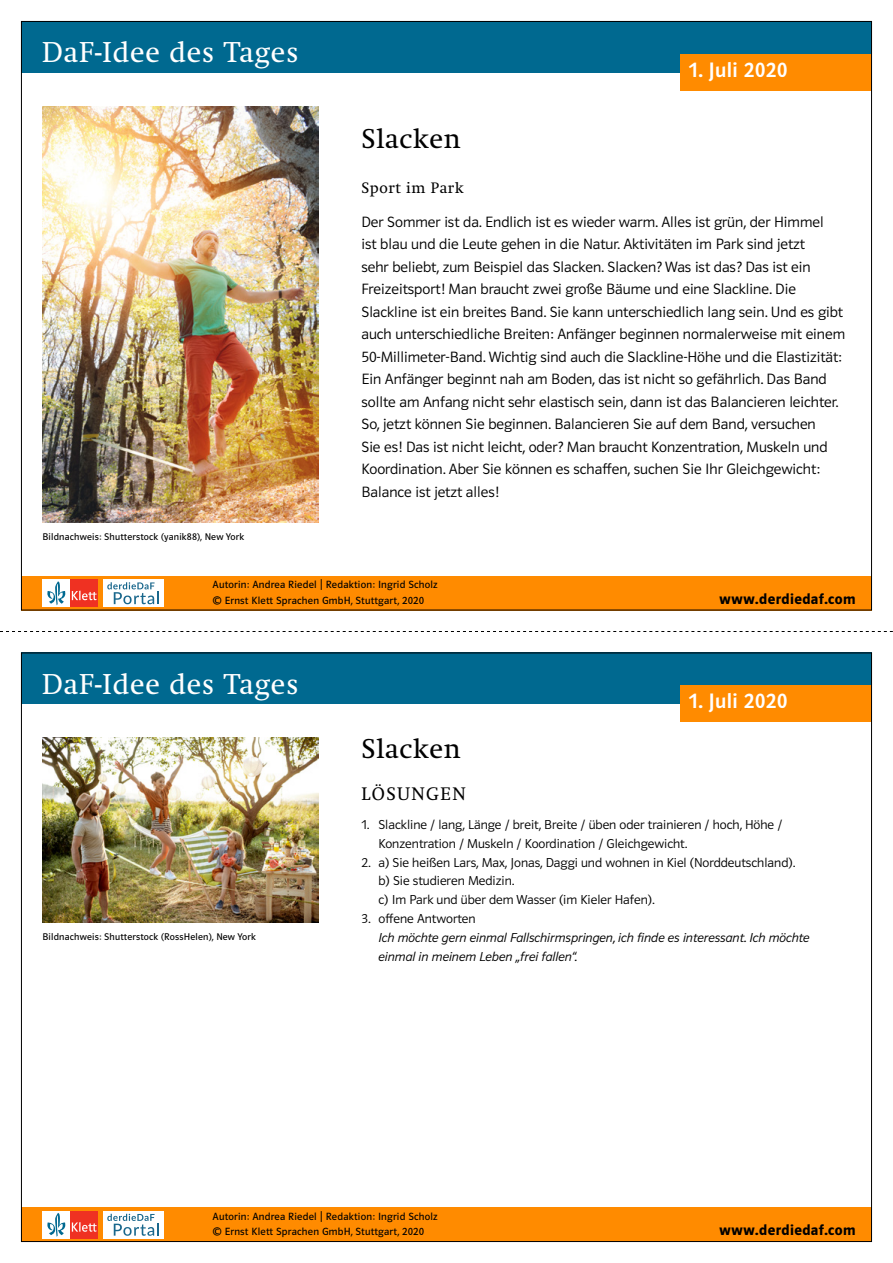
<style>
.page{position:relative;width:893px;height:1263px;background:#fff}
.page>*{position:absolute;margin:0;border:0;box-sizing:border-box;transform-origin:0 0}
.t1{font:28.5px "Klett Swift";letter-spacing:.03em;color:#fff}
._020_headline_za_15{font:27px "Klett Swift";letter-spacing:.02em;color:#000}
._001_Datum{font:500 21px "Polo CEF";letter-spacing:.02em;color:#fff}
._060_Lösungen_head{font:18px "Klett Swift";letter-spacing:.08em;color:#000}
._040_Grundschrift_za{font:300 15px/22.5px "Polo CEF";color:#000}
.t2{font:600 15px "Polo CEF";letter-spacing:.025em;color:#000}
._030_Zitat_za_15_pt{font:15px "Klett Swift";letter-spacing:.04em;color:#000}
._090_Lösungen_za_12{font:300 13.05px/18.9px "Polo CEF";color:#000}
._090_Lösungen_za_12-2{font:italic 300 13.05px/18.9px "Polo CEF";color:#000}
._300_Autorinnen{font:10.5px "Polo CEF";letter-spacing:.02em;color:#000}
._200_Copyright_Abbil{font:9.75px "Polo CEF";letter-spacing:.02em;color:#000}
.s1{font-style:normal}
</style>
<div class="page">
<div style="left:21px;top:576px;width:851px;height:34px;background:#ff8b00"></div>
<div style="left:21px;top:1208px;width:851px;height:34px;background:#ff8b00"></div>
<div style="left:21px;top:21px;width:851px;height:51px;background:#006990"></div>
<div style="left:21px;top:653px;width:851px;height:51px;background:#006990"></div>
<div style="left:103px;top:579px;width:60px;height:28px;background:#fff"></div>
<svg style="left:107px;top:582px;width:52px;height:22px"></svg>
<div style="left:103px;top:1211px;width:60px;height:27px;background:#fff"></div>
<svg style="left:107px;top:1214px;width:52px;height:22px"></svg>
<div style="left:43px;top:579px;width:27px;height:28px;background:#fff"></div>
<div style="left:70px;top:579px;width:28px;height:28px;background:#ef3122"></div>
<svg style="left:72px;top:591px;width:25px;height:9px"></svg>
<svg style="left:47px;top:581px;width:18px;height:24px"></svg>
<div style="left:43px;top:1211px;width:27px;height:27px;background:#fff"></div>
<div style="left:70px;top:1211px;width:28px;height:27px;background:#ef3122"></div>
<svg style="left:72px;top:1222px;width:25px;height:10px"></svg>
<svg style="left:47px;top:1213px;width:18px;height:24px"></svg>
<div style="left:680px;top:54px;width:192px;height:36px;background:#ff8b00"></div>
<div style="left:680px;top:685px;width:192px;height:37px;background:#ff8b00"></div>
<svg style="left:0;top:631px;width:893px;height:1px"></svg>
<img style="left:42px;top:738px;width:277px;height:184px">
<img style="left:42px;top:106px;width:277px;height:416px">
<h1 class="t1" style="left:42px;top:36px;width:258px">DaF-Idee des Tages</h1>
<p class="_200_Copyright_Abbil" style="left:43px;top:531px;width:203px">Bildnachweis: Shutterstock (yanik88), New York</p>
<p class="_001_Datum" style="left:689px;top:57px;width:100px">1. Juli 2020</p>
<p class="_020_headline_za_15" style="left:361px;top:123px;width:101px">Slacken</p>
<p class="_030_Zitat_za_15_pt" style="left:361px;top:179px;width:104px">Sport im Park</p>
<p class="_040_Grundschrift_za" style="left:361px;top:211px;width:485px">Der Sommer ist da. Endlich ist es wieder warm. Alles ist grün, der Himmel<br>ist blau und die Leute gehen in die Natur. Aktivitäten im Park sind jetzt<br>sehr beliebt, zum Beispiel das Slacken. Slacken? Was ist das? Das ist ein Freizeitsport! Man braucht zwei große Bäume und eine Slackline. Die Slackline ist ein breites Band. Sie kann unterschiedlich lang sein. Und es gibt auch unterschiedliche Breiten: Anfänger beginnen normalerweise mit einem 50-Millimeter-Band. Wichtig sind auch die Slackline-Höhe und die Elastizität:<br>Ein Anfänger beginnt nah am Boden, das ist nicht so gefährlich. Das Band sollte am Anfang nicht sehr elastisch sein, dann ist das Balancieren leichter.<br>So, jetzt können Sie beginnen. Balancieren Sie auf dem Band, versuchen<br>Sie es! Das ist nicht leicht, oder? Man braucht Konzentration, Muskeln und Koordination. Aber Sie können es schaffen, suchen Sie Ihr Gleichgewicht:<br>Balance ist jetzt alles!</p>
<p class="_300_Autorinnen" style="left:213px;top:579px;width:227px">Autorin: Andrea Riedel | Redaktion: Ingrid Scholz</p>
<p class="_300_Autorinnen" style="left:213px;top:594px;width:213px">© Ernst Klett Sprachen GmbH, Stuttgart, 2020</p>
<h1 class="t1" style="left:42px;top:668px;width:258px">DaF-Idee des Tages</h1>
<p class="_020_headline_za_15" style="left:361px;top:733px;width:101px">Slacken</p>
<p class="t2" style="left:719px;top:590px;width:138px">www.derdiedaf.com</p>
<p class="_001_Datum" style="left:689px;top:689px;width:100px">1. Juli 2020</p>
<p class="_200_Copyright_Abbil" style="left:43px;top:931px;width:215px">Bildnachweis: Shutterstock (RossHelen), New York</p>
<p class="_060_Lösungen_head" style="left:361px;top:784px;width:106px">LÖSUNGEN</p>
<p class="_090_Lösungen_za_12" style="left:378px;top:815px;width:405px;text-indent:-17px">1. Slackline / lang, Länge / breit, Breite / üben oder trainieren / hoch, Höhe /<br>Konzentration / Muskeln / Koordination / Gleichgewicht.</p>
<p class="_090_Lösungen_za_12" style="left:361px;top:853px;width:435px">2. a) Sie heißen Lars, Max, Jonas, Daggi und wohnen in Kiel (Norddeutschland).</p>
<p class="_090_Lösungen_za_12" style="left:378px;top:872px;width:138px">b) Sie studieren Medizin.</p>
<p class="_090_Lösungen_za_12" style="left:378px;top:891px;width:278px">c) Im Park und über dem Wasser (im Kieler Hafen).</p>
<p class="_090_Lösungen_za_12-2" style="left:378px;top:910px;width:433px;text-indent:-17px"><span class="s1">3. offene Antworten<br></span>Ich möchte gern einmal Fallschirmspringen, ich finde es interessant. Ich möchte einmal in meinem Leben „frei fallen“.</p>
<p class="_300_Autorinnen" style="left:213px;top:1210px;width:227px">Autorin: Andrea Riedel | Redaktion: Ingrid Scholz</p>
<p class="_300_Autorinnen" style="left:213px;top:1226px;width:213px">© Ernst Klett Sprachen GmbH, Stuttgart, 2020</p>
<p class="t2" style="left:719px;top:1221px;width:138px">www.derdiedaf.com</p>
</div>
